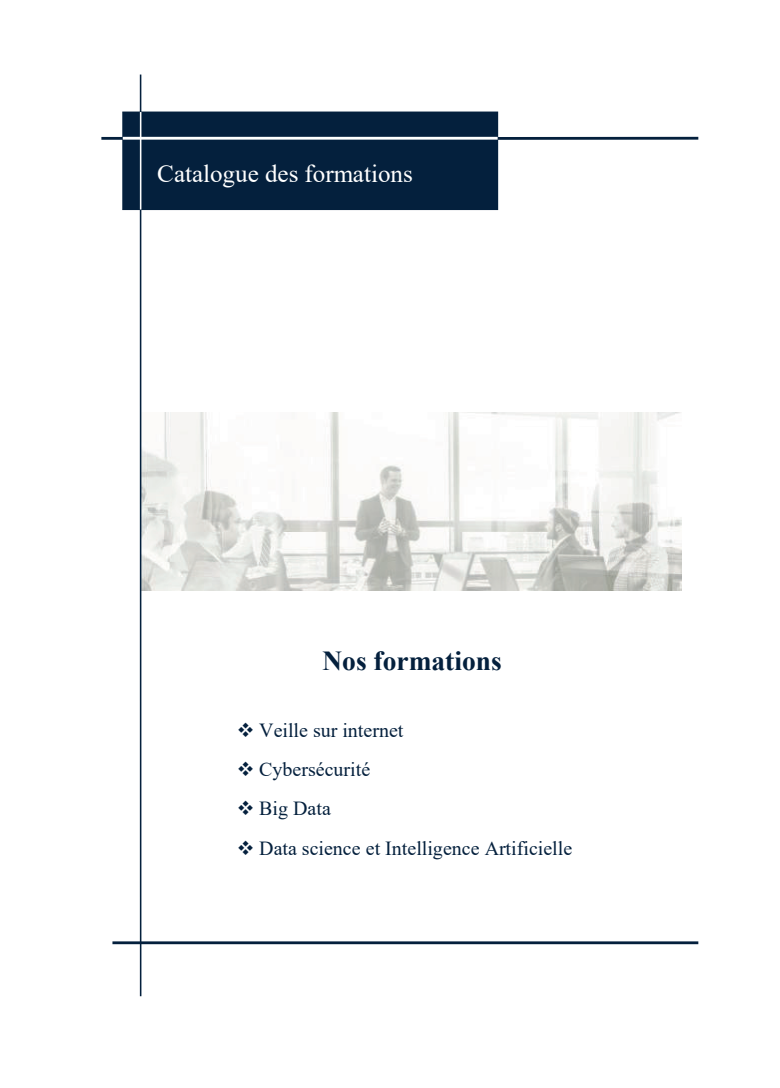
<style>
.page{position:relative;width:780px;height:1088px;background:#fff}
.page>*{position:absolute;margin:0;border:0;box-sizing:border-box;transform-origin:0 0}
.t1{font:700 27.5px "Times New Roman";color:#04203d}
.t2{font:25px "Times New Roman";color:#fff}
.t3{font:20px "Times New Roman";color:#04203d}
</style>
<div class="page">
<img style="left:141px;top:412px;width:540px;height:178px">
<hr style="left:497px;top:137px;width:201px;height:3px;background:#04203d">
<hr style="left:140px;top:210px;width:1px;height:786px;background:#04203d">
<hr style="left:112px;top:941px;width:586px;height:3px;background:#04203d">
<div style="left:123px;top:112px;width:374px;height:98px;background:#04203d"></div>
<div style="left:122px;top:112px;width:376px;height:98px;border:1px solid #04203d"></div>
<hr style="left:101px;top:137px;width:182px;height:3px;background:#04203d">
<hr style="left:140px;top:75px;width:1px;height:45px;background:#04203d">
<hr style="left:140px;top:112px;width:1px;height:98px;background:#fff">
<hr style="left:123px;top:137px;width:374px;height:3px;background:#fff">
<p class="t2" style="left:157px;top:156px;width:257px">Catalogue des formations</p>
<h1 class="t1" style="left:322px;top:641px;width:181px">Nos formations</h1>
<p class="t3" style="left:237px;top:716px;width:168px">❖ Veille sur internet</p>
<p class="t3" style="left:237px;top:755px;width:135px">❖ Cybersécurité</p>
<p class="t3" style="left:237px;top:794px;width:96px">❖ Big Data</p>
<p class="t3" style="left:237px;top:834px;width:337px">❖ Data science et Intelligence Artificielle</p>
</div>
